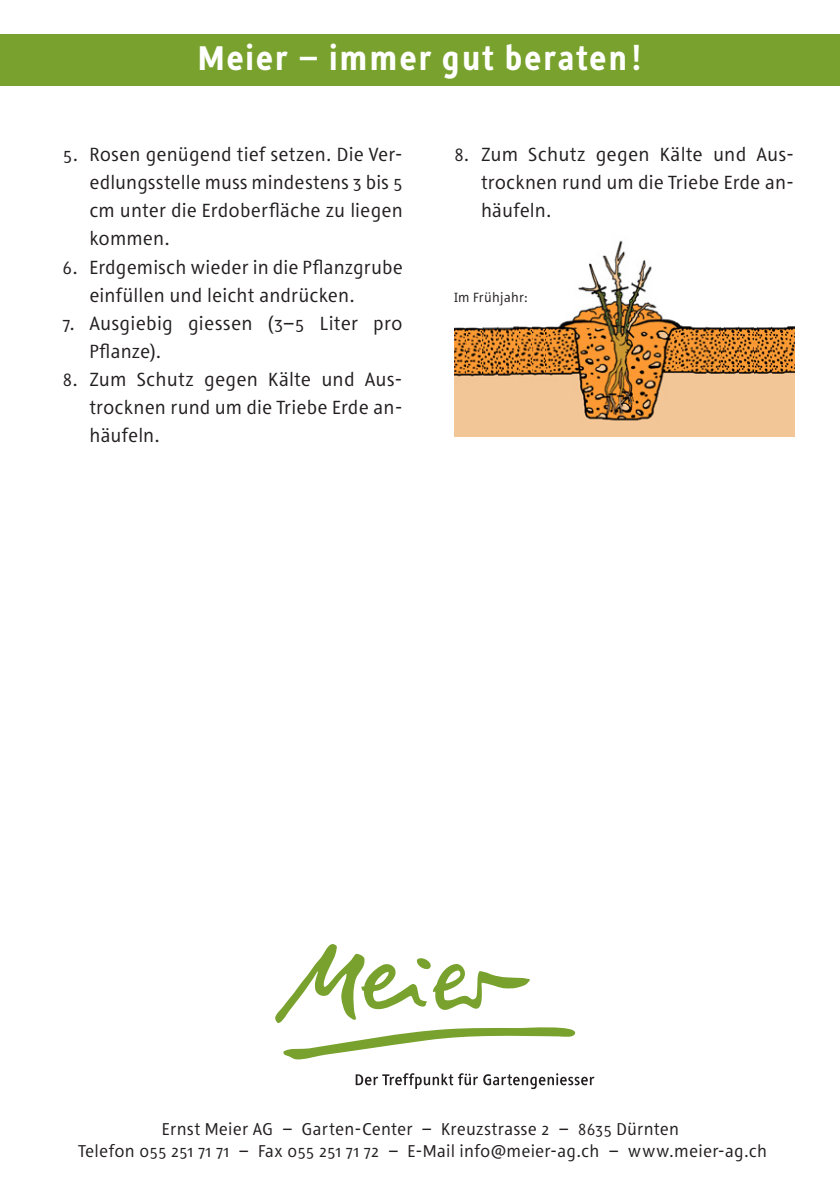
<style>
.page{position:relative;width:840px;height:1191px;background:#fff}
.page>*{position:absolute;margin:0;border:0;box-sizing:border-box;transform-origin:0 0}
._02_Headline{font:900 36px "Tara";letter-spacing:.01em;color:#fff}
._06_Grundtext{font:20px/28px "Tara";letter-spacing:.005em;color:#231f20;text-align:justify}
.adresse_A5{font:18px "Tara";letter-spacing:.01em;color:#231f20}
._05_Legende{font:14px "Tara";letter-spacing:.015em;color:#231f20}
</style>
<div class="page">
<div style="left:0;top:34px;width:839px;height:51px;background:#78a22d"></div>
<svg style="left:355px;top:1073px;width:239px;height:16px"></svg>
<svg style="left:275px;top:944px;width:301px;height:116px"></svg>
<img style="left:544px;top:240px;width:210px;height:196px">
<img style="left:531px;top:326px;width:13px;height:110px">
<img style="left:754px;top:326px;width:40px;height:110px">
<img style="left:518px;top:326px;width:13px;height:110px">
<img style="left:454px;top:327px;width:12px;height:109px">
<img style="left:481px;top:326px;width:37px;height:110px">
<img style="left:466px;top:327px;width:15px;height:109px">
<p class="_02_Headline" style="left:197px;top:38px;width:447px">Meier – immer gut beraten!</p>
<p class="_06_Grundtext" style="left:89px;top:141px;width:315px;text-indent:-27px">5. Rosen genügend tief setzen. Die Ver&shy;edlungsstelle muss mindestens 3 bis 5 cm unter die Erdoberfläche zu liegen kommen.</p>
<p class="_06_Grundtext" style="left:89px;top:253px;width:315px;text-indent:-27px">6. Erdgemisch wieder in die Pflanzgrube einfüllen und leicht andrücken.</p>
<p class="_06_Grundtext" style="left:89px;top:309px;width:315px;text-indent:-27px">7. Ausgiebig giessen (3–5 Liter pro<br>Pflanze).</p>
<p class="_06_Grundtext" style="left:89px;top:365px;width:315px;text-indent:-27px">8. Zum Schutz gegen Kälte und Aus&shy;trocknen rund um die Triebe Erde an&shy;häufeln.</p>
<p class="_06_Grundtext" style="left:480px;top:141px;width:315px;text-indent:-27px">8. Zum Schutz gegen Kälte und Aus&shy;trocknen rund um die Triebe Erde an&shy;häufeln.</p>
<p class="_05_Legende" style="left:454px;top:289px;width:76px">Im Frühjahr:</p>
<p class="adresse_A5" style="left:162px;top:1119px;width:518px">Ernst Meier AG – Garten-Center – Kreuzstrasse 2 – 8635 Dürnten</p>
<p class="adresse_A5" style="left:78px;top:1141px;width:690px">Telefon 055 251 71 71 – Fax 055 251 71 72 – E-Mail info@meier-ag.ch – www.meier-ag.ch</p>
</div>
